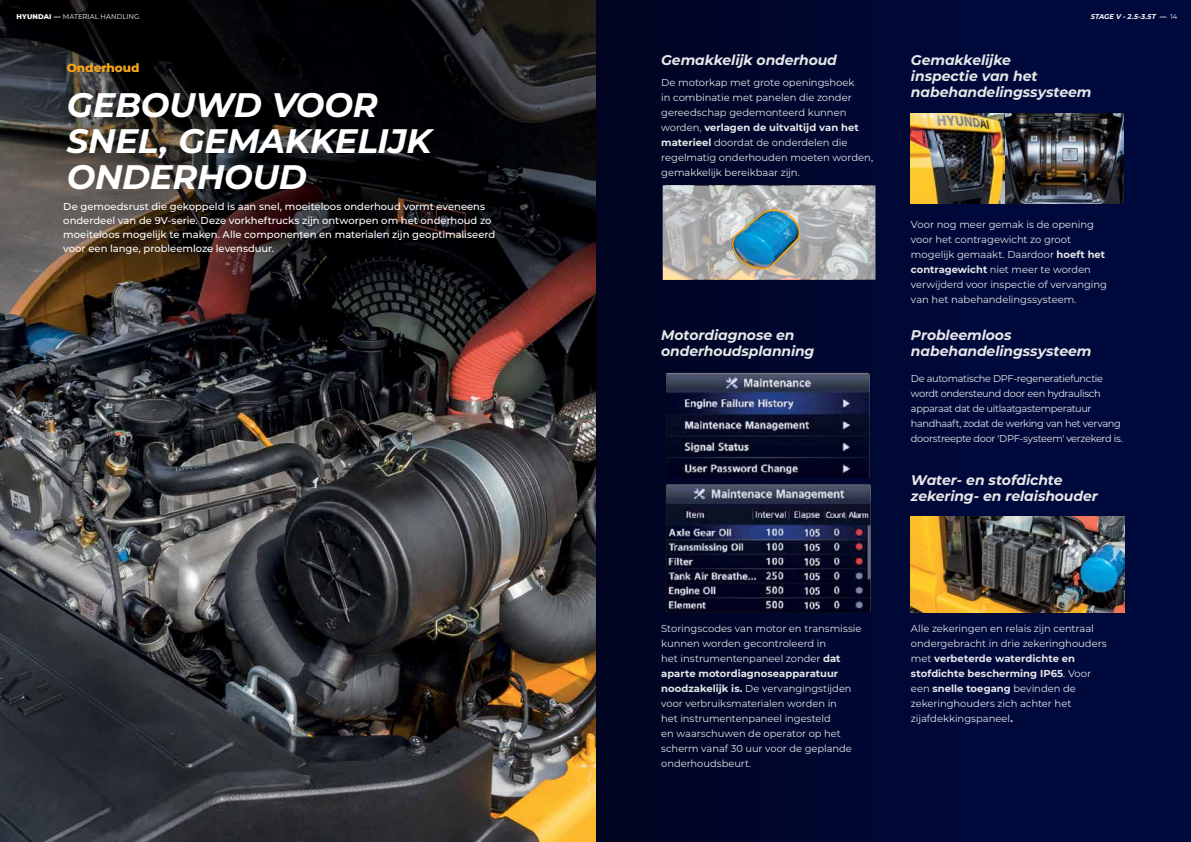
<style>
.page{position:relative;width:1191px;height:842px;background:#fff}
.page>*{position:absolute;margin:0;border:0;box-sizing:border-box;transform-origin:0 0}
.t1{font:italic 700 34px/36px "Montserrat";letter-spacing:-.01em;color:#fff}
.t2{font:italic 700 14px/16px "Montserrat";letter-spacing:-.005em;color:#e6e7e8}
.t3{font:800 12px "Montserrat";color:#faa61a}
.t4{font:10px/15px "Montserrat";letter-spacing:-.005em;color:#e6e7e8}
.t5{font:500 10px/14px "Montserrat";color:#fff}
.t6{font:10px/15px "Montserrat";letter-spacing:-.035em;color:#e6e7e8}
.t7{font:7px "Montserrat";letter-spacing:.015em;color:#fff}
.t8{font:italic 700 7px "Montserrat";letter-spacing:.02em;color:#fff}
.s1{font-weight:800}
.s2{font-weight:700;font-style:italic}
.s3{font-weight:400;font-style:normal}
.s4{font-weight:700}
</style>
<div class="page">
<div style="left:1026px;top:0;width:165px;height:842px;background:#00093b"></div>
<div style="left:595px;top:0;width:431px;height:842px;background:linear-gradient(to right,#000420,#010a3e)"></div>
<img style="left:0;top:421px;width:595px;height:421px">
<img style="left:665px;top:485px;width:206px;height:127px">
<img style="left:911px;top:517px;width:213px;height:95px">
<img style="left:0;top:0;width:595px;height:421px">
<img style="left:911px;top:113px;width:212px;height:90px">
<svg style="left:662px;top:186px;width:213px;height:94px;background:#a4b0b3"></svg>
<img style="left:666px;top:372px;width:204px;height:105px">
<p class="t7" style="left:16px;top:11px;width:124px"><span class="s1">HYUNDAI</span> <span class="s2">—</span> MATERIAL HANDLING</p>
<p class="t8" style="left:1090px;top:11px;width:88px">STAGE V - 2.5-3.5T — <span class="s3">14</span></p>
<p class="t3" style="left:67px;top:58px;width:74px">Onderhoud</p>
<h1 class="t1" style="left:67px;top:85px;width:366px">GEBOUWD VOOR<br>SNEL, GEMAKKELIJK<br>ONDERHOUD</h1>
<p class="t5" style="left:63px;top:199px;width:433px">De gemoedsrust die gekoppeld is aan snel, moeiteloos onderhoud vormt eveneens onderdeel van de 9V-serie. Deze vorkheftrucks zijn ontworpen om het onderhoud zo moeiteloos mogelijk te maken. Alle componenten en materialen zijn geoptimaliseerd voor een lange, probleemloze levensduur.</p>
<h2 class="t2" style="left:661px;top:51px;width:177px">Gemakkelijk onderhoud</h2>
<p class="t4" style="left:661px;top:75px;width:213px">De motorkap met grote openingshoek<br>in combinatie met panelen die zonder gereedschap gedemonteerd kunnen worden, <span class="s4">verlagen de uitvaltijd van het materieel</span> doordat de onderdelen die regelmatig onderhouden moeten worden, gemakkelijk bereikbaar zijn.</p>
<h2 class="t2" style="left:661px;top:326px;width:155px">Motordiagnose en onderhoudsplanning</h2>
<h2 class="t2" style="left:911px;top:51px;width:182px">Gemakkelijke<br>inspectie van het nabehandelingssysteem</h2>
<p class="t4" style="left:911px;top:216px;width:198px">Voor nog meer gemak is de opening voor het contragewicht zo groot mogelijk gemaakt. Daardoor <span class="s4">hoeft het contragewicht</span> niet meer te worden verwijderd voor inspectie of vervanging van het nabehandelingssysteem.</p>
<h2 class="t2" style="left:911px;top:326px;width:182px">Probleemloos nabehandelingssysteem</h2>
<p class="t6" style="left:911px;top:371px;width:213px">De automatische DPF-regeneratiefunctie wordt ondersteund door een hydraulisch apparaat dat de uitlaatgastemperatuur handhaaft, zodat de werking van het vervang doorstreepte door 'DPF-systeem' verzekerd is.</p>
<h2 class="t2" style="left:911px;top:471px;width:188px">Water- en stofdichte zekering- en relaishouder</h2>
<p class="t4" style="left:661px;top:620px;width:202px">Storingscodes van motor en transmissie kunnen worden gecontroleerd in<br>het instrumentenpaneel zonder <span class="s4">dat aparte motordiagnoseapparatuur noodzakelijk is.</span> De vervangingstijden voor verbruiksmaterialen worden in<br>het instrumentenpaneel ingesteld<br>en waarschuwen de operator op het scherm vanaf 30 uur voor de geplande onderhoudsbeurt.</p>
<p class="t4" style="left:911px;top:620px;width:197px">Alle zekeringen en relais zijn centraal ondergebracht in drie zekeringhouders met <span class="s4">verbeterde waterdichte en stofdichte bescherming IP65</span>. Voor een <span class="s4">snelle toegang</span> bevinden de zekeringhouders zich achter het zijafdekkingspaneel<span class="s4">.</span></p>
</div>
